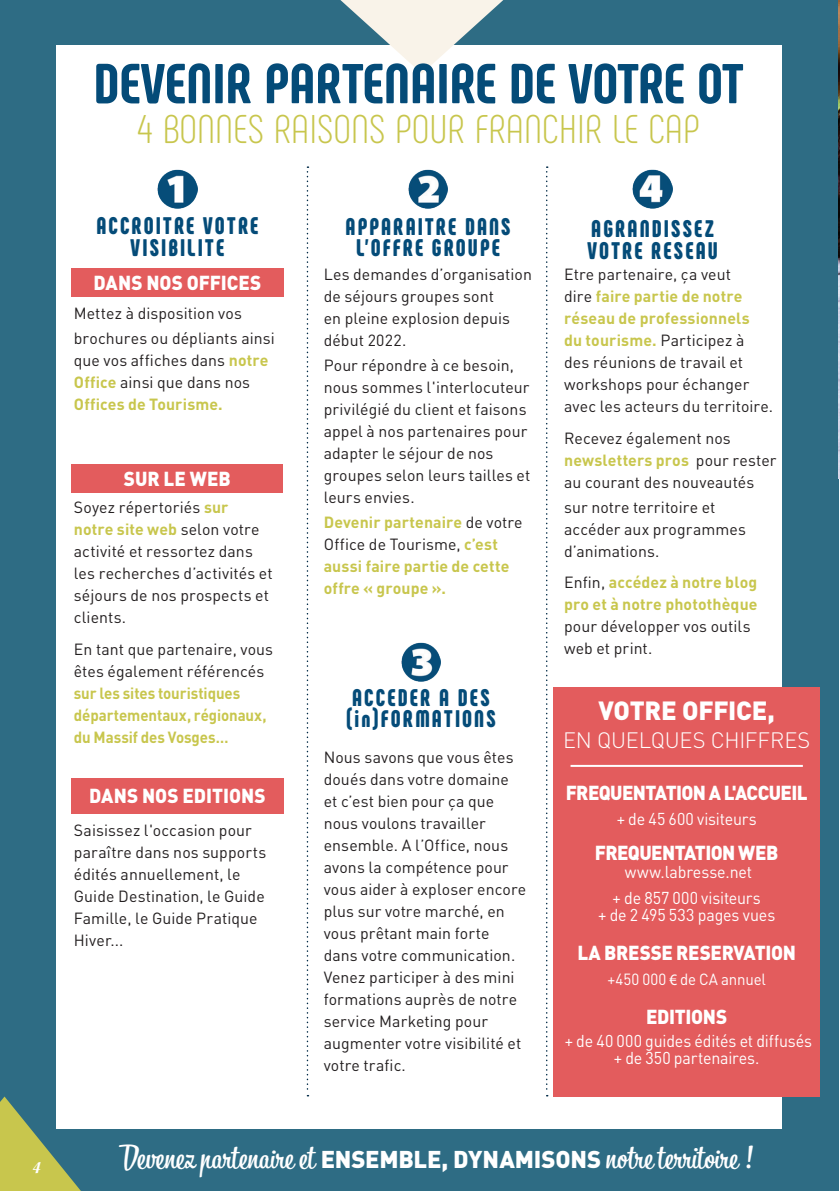
<style>
.page{position:relative;width:840px;height:1191px;background:#fff}
.page>*{position:absolute;margin:0;border:0;box-sizing:border-box;transform-origin:0 0}
.t1{font:800 56px "Phenomena";color:#044b78;scale:1.05 1}
.t2{font:300 40px "Phenomena";color:#c8c64d}
.t3{font:32px "Bistro Script";color:#fff}
.t4{font:900 26px "DIN Pro";letter-spacing:-.01em;color:#fff}
.t5{font:900 24px/22px "Phenomena";letter-spacing:.095em;color:#044b78;text-align:center;scale:.94 1}
.t6{font:300 22px "DIN Pro";letter-spacing:-.01em;color:#fff}
.t7{font:900 20px "DIN Pro";letter-spacing:-.015em;color:#fff;scale:.94 1}
.t8{font:18px "Kepler Std Bold Scn It";color:#fff;scale:.94 1}
.t9{font:17px/26.8px "DIN Pro";letter-spacing:-.01em;color:#fff;text-align:center;scale:.94 1}
.t10{font:16px/22px "DIN Pro";letter-spacing:.005em;color:#231f20}
.t11{font:700 16px/22px "DIN Pro";letter-spacing:.005em;color:#c8c64d}
.t12{font:700 16px/22px "DIN Pro";letter-spacing:.005em;color:#c8c64d;scale:.94 1}
.t13{font:16px "DIN Pro";letter-spacing:-.01em;color:#fff;scale:.94 1}
.s1{font-weight:700;color:#c8c64d}
.s2{font-weight:400;color:#231f20}
.s3{font-family:"Myriad Pro"}
.s4{font-family:"DIN Pro";font-weight:900;font-size:24px}
</style>
<div class="page">
<div style="left:0;top:0;width:838px;height:1191px;background:#2e6c84"></div>
<div style="left:56px;top:45px;width:725px;height:1083px;background:#fff"></div>
<svg style="left:340px;top:0;width:163px;height:73px"></svg>
<svg style="left:0;top:1096px;width:81px;height:95px"></svg>
<img style="left:838px;top:0;width:1px;height:478px">
<img style="left:157px;top:169px;width:40px;height:40px">
<div style="left:71px;top:268px;width:212px;height:29px;background:#e35c5d"></div>
<div style="left:72px;top:464px;width:211px;height:29px;background:#e35c5d"></div>
<img style="left:408px;top:169px;width:39px;height:40px">
<img style="left:401px;top:642px;width:39px;height:40px">
<img style="left:632px;top:169px;width:40px;height:40px">
<div style="left:71px;top:779px;width:212px;height:35px;background:#e35c5d"></div>
<div style="left:553px;top:687px;width:266px;height:409px;background:#e35c5d"></div>
<hr style="left:570px;top:765px;width:232px;height:2px;background:#fff">
<svg style="left:306px;top:166px;width:2px;height:930px"></svg>
<svg style="left:546px;top:166px;width:1px;height:930px"></svg>
<p class="t8" style="left:32px;top:1157px;width:10px">4</p>
<h1 class="t1" style="left:93px;top:48px;width:620px">DEVENIR PARTENAIRE DE VOTRE OT</h1>
<h2 class="t2" style="left:137px;top:106px;width:563px">4 BONNES RAISONS POUR FRANCHIR LE CAP</h2>
<h3 class="t5" style="left:96px;top:214px;width:174px">ACCROITRE VOTRE<br>VISIBILITE</h3>
<p class="t7" style="left:93px;top:265px;width:180px">DANS NOS OFFICES</p>
<p class="t10" style="left:74px;top:299px;width:202px;line-height:24.8px">Mettez à disposition vos brochures ou dépliants ainsi</p>
<p class="t10" style="left:74px;top:347px;width:196px">que vos affiches dans <span class="s1">notre<br>Office</span> ainsi que dans nos<br><span class="s1">Offices de Tourisme.</span></p>
<p class="t7" style="left:124px;top:461px;width:115px">SUR LE WEB</p>
<p class="t10" style="left:74px;top:495px;width:200px">Soyez répertoriés <span class="s1">sur<br>notre site web</span> selon votre activité et ressortez dans les recherches d’activités et séjours de nos prospects et clients.</p>
<p class="t10" style="left:74px;top:636px;width:201px">En tant que partenaire, vous êtes également référencés</p>
<p class="t12" style="left:74px;top:680px;width:206px">sur les sites touristiques départementaux, régionaux, du Massif des Vosges…</p>
<p class="t7" style="left:89px;top:779px;width:189px">DANS NOS EDITIONS</p>
<p class="t10" style="left:74px;top:818px;width:194px">Saisissez l'occasion pour paraître dans nos supports édités annuellement, le<br>Guide Destination, le Guide<br>Famille, le Guide Pratique<br>Hiver...</p>
<h3 class="t5" style="left:345px;top:216px;width:177px;line-height:20.8px">APPARAITRE DANS<br>L'OFFRE GROUPE</h3>
<p class="t10" style="left:323px;top:262px;width:210px">Les demandes d’organisation de séjours groupes sont<br>en pleine explosion depuis début 2022.</p>
<p class="t10" style="left:323px;top:352px;width:208px">Pour répondre à ce besoin, nous sommes l'interlocuteur privilégié du client et faisons appel à nos partenaires pour adapter le séjour de nos groupes selon leurs tailles et leurs envies.</p>
<p class="t11" style="left:323px;top:509px;width:200px">Devenir partenaire <span class="s2">de votre<br>Office de Tourisme,</span> c’est aussi faire partie de cette offre « groupe ».</p>
<h3 class="t5" style="left:346px;top:687px;width:160px;line-height:20.8px;text-align:left">ACCEDER A DES (in)FORMATIONS</h3>
<p class="t10" style="left:323px;top:744px;width:204px">Nous savons que vous êtes doués dans votre domaine et c’est bien pour ça que nous voulons travailler ensemble. A l’Office, nous avons la compétence pour vous aider à exploser encore plus sur votre marché, en vous prêtant main forte dans votre communication.<br>Venez participer à des mini formations auprès de notre service Marketing pour augmenter votre visibilité et votre trafic.</p>
<h3 class="t5" style="left:587px;top:217px;width:140px;text-align:left">AGRANDISSEZ<br>VOTRE RESEAU</h3>
<p class="t10" style="left:564px;top:262px;width:210px">Etre partenaire, ça veut<br>dire <span class="s1">faire partie de notre réseau de professionnels<br>du tourisme.</span> Participez à des réunions de travail et workshops pour échanger avec les acteurs du territoire.</p>
<p class="t10" style="left:564px;top:425px;width:214px">Recevez également nos <span class="s1">newsletters pros</span> pour rester au courant des nouveautés</p>
<p class="t10" style="left:564px;top:494px;width:183px">sur notre territoire et accéder aux programmes d’animations.</p>
<p class="t11" style="left:564px;top:569px;width:195px"><span class="s2">Enfin,</span> accédez à notre blog pro et à notre photothèque</p>
<p class="t10" style="left:564px;top:614px;width:188px">pour développer vos outils web et print.</p>
<h3 class="t4" style="left:598px;top:688px;width:178px">VOTRE OFFICE,</h3>
<h3 class="t6" style="left:562px;top:723px;width:249px">EN QUELQUES CHIFFRES</h3>
<p class="t7" style="left:565px;top:775px;width:259px">FREQUENTATION A L'ACCUEIL</p>
<p class="t9" style="left:616px;top:803px;width:150px">+ de 45 600 visiteurs</p>
<p class="t7" style="left:594px;top:835px;width:197px">FREQUENTATION WEB</p>
<p class="t9" style="left:612px;top:856px;width:159px">www.labresse.net<br>+ de 857 000 visiteurs</p>
<p class="t9" style="left:597px;top:900px;width:190px">+ de 2 495 533 pages vues</p>
<p class="t7" style="left:577px;top:935px;width:234px">LA BRESSE RESERVATION</p>
<p class="t13" style="left:607px;top:966px;width:170px">+450 000 <span class="s3">€</span> de CA annuel</p>
<p class="t7" style="left:645px;top:999px;width:88px">EDITIONS</p>
<p class="t9" style="left:564px;top:1030px;width:265px;line-height:16.8px">+ de 40 000 guides édités et diffusés + de 350 partenaires.</p>
<h3 class="t3" style="left:119px;top:1137px;width:635px">Devenez partenaire et <span class="s4">ENSEMBLE, DYNAMISONS</span> notre territoire !</h3>
</div>
